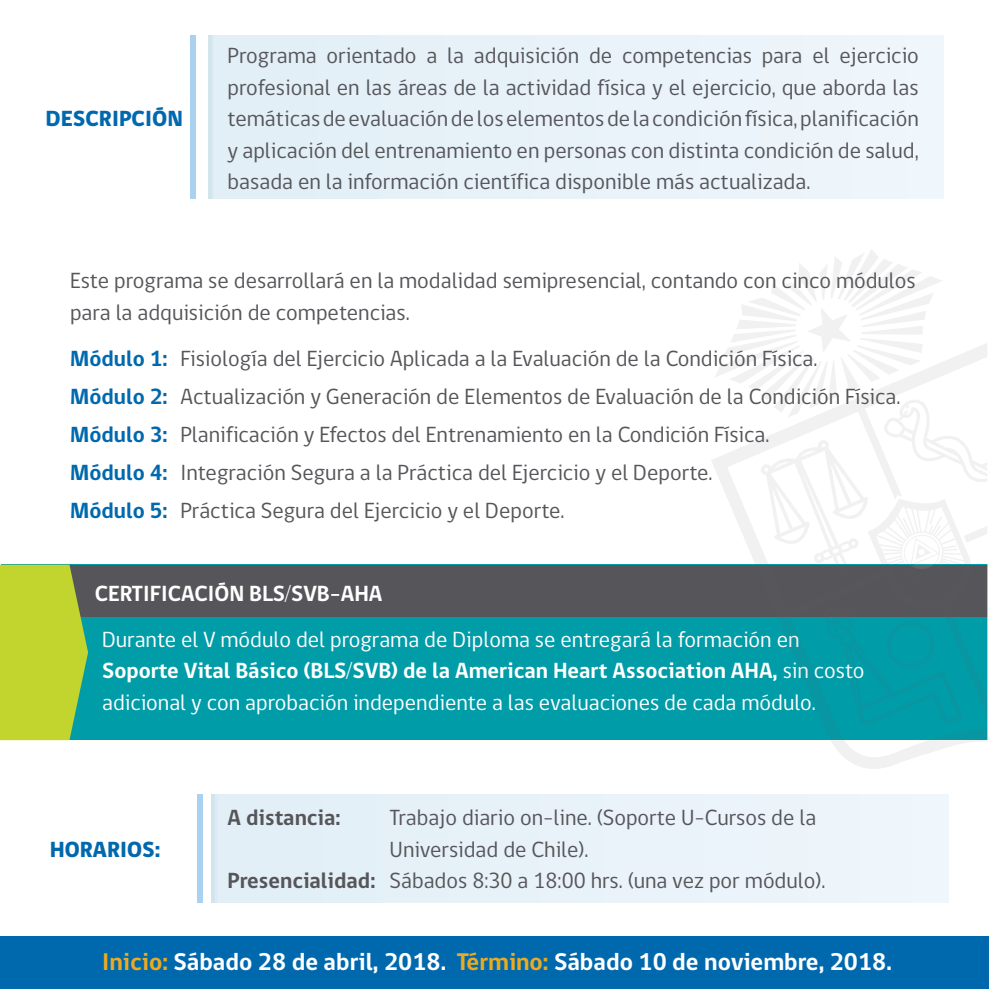
<style>
.page{position:relative;width:989px;height:989px;background:#fff}
.page>*{position:absolute;margin:0;border:0;box-sizing:border-box;transform-origin:0 0}
.t1{font:700 24.75px "gob CL";color:#fff}
.t2{font:22.5px/31.5px "gob CL";color:#56565a}
.t3{font:22.5px/31.5px "gob CL";color:#fff}
.t4{font:700 22.5px "gob CL";color:#fff}
.t5{font:800 22.5px "gob CL";color:#0069ae}
.t6{font:700 22.5px "gob CL";color:#56565a}
.s1{font-weight:700;color:#0069ae}
.s2{font-weight:700}
.s3{color:#ecaa20}
</style>
<div class="page">
<div style="left:208px;top:36px;width:735px;height:163px;background:#e8f2f9"></div>
<div style="left:1px;top:564px;width:988px;height:176px;background:#009ca8"></div>
<div style="left:0;top:935px;width:989px;height:53px;background:#0069ae"></div>
<div style="left:0;top:564px;width:989px;height:52px;background:#56565a"></div>
<svg style="left:0;top:564px;width:114px;height:176px"></svg>
<div style="left:191px;top:36px;width:5px;height:163px;background:#aad2f0"></div>
<div style="left:212px;top:794px;width:736px;height:108px;background:#e8f2f9"></div>
<div style="left:197px;top:794px;width:5px;height:108px;background:#aad2f0"></div>
<svg style="left:714px;top:249px;width:275px;height:520px"></svg>
<p class="t5" style="left:45px;top:103px;width:139px">DESCRIPCIÓN</p>
<p class="t2" style="left:227px;top:40px;width:693px;text-align:justify">Programa orientado a la adquisición de competencias para el ejercicio profesional en las áreas de la actividad física y el ejercicio, que aborda las temáticas de evaluación de los elementos de la condición física, planificación y aplicación del entrenamiento en personas con distinta condición de salud, basada en la información científica disponible más actualizada.</p>
<p class="t2" style="left:70px;top:265px;width:847px">Este programa se desarrollará en la modalidad semipresencial, contando con cinco módulos para la adquisición de competencias.</p>
<p class="t2" style="left:70px;top:343px;width:749px"><span class="s1">Módulo 1:</span> Fisiología del Ejercicio Aplicada a la Evaluación de la Condición Física.</p>
<p class="t2" style="left:70px;top:381px;width:831px"><span class="s1">Módulo 2:</span> Actualización y Generación de Elementos de Evaluación de la Condición Física.</p>
<p class="t2" style="left:70px;top:419px;width:701px"><span class="s1">Módulo 3:</span> Planificación y Efectos del Entrenamiento en la Condición Física.</p>
<p class="t2" style="left:70px;top:457px;width:644px"><span class="s1">Módulo 4:</span> Integración Segura a la Práctica del Ejercicio y el Deporte.</p>
<p class="t2" style="left:70px;top:495px;width:496px"><span class="s1">Módulo 5:</span> Práctica Segura del Ejercicio y el Deporte.</p>
<p class="t4" style="left:95px;top:578px;width:289px">CERTIFICACIÓN BLS/SVB-AHA</p>
<p class="t3" style="left:102px;top:624px;width:764px">Durante el V módulo del programa de Diploma se entregará la formación en<br><span class="s2">Soporte Vital Básico (BLS/SVB) de la American Heart Association AHA,</span> sin costo adicional y con aprobación independiente a las evaluaciones de cada módulo.</p>
<p class="t5" style="left:50px;top:834px;width:112px">HORARIOS:</p>
<p class="t6" style="left:227px;top:802px;width:114px">A distancia:</p>
<p class="t2" style="left:389px;top:802px;width:428px">Trabajo diario on-line. (Soporte U-Cursos de la<br>Universidad de Chile).</p>
<p class="t2" style="left:227px;top:865px;width:599px"><span class="s2">Presencialidad:</span> Sábados 8:30 a 18:00 hrs. (una vez por módulo).</p>
<p class="t1" style="left:102px;top:945px;width:791px"><span class="s3">Inicio:</span> Sábado 28 de abril, 2018. <span class="s3">Término:</span> Sábado 10 de noviembre, 2018.</p>
</div>
